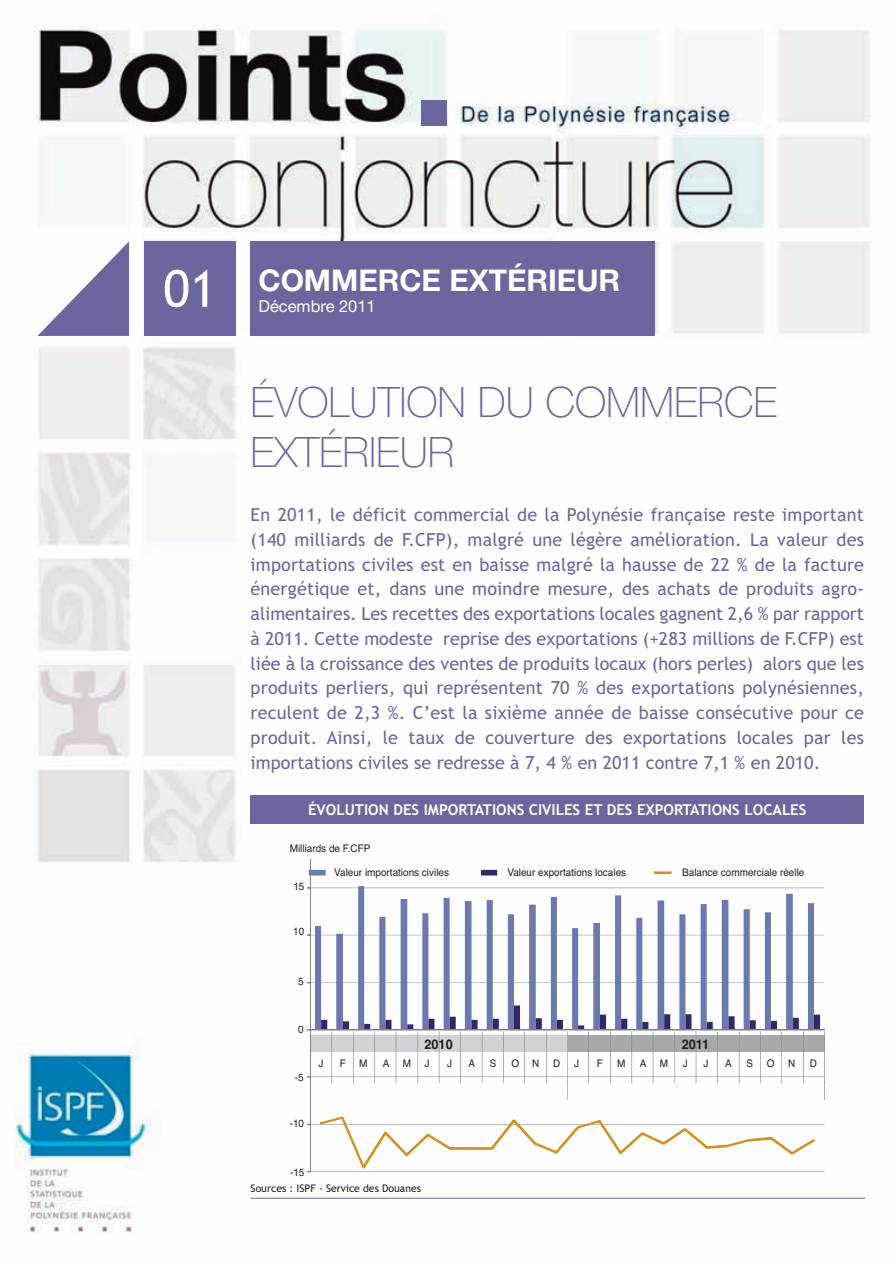
<style>
.page{position:relative;width:893px;height:1263px;background:#fff}
.page>*{position:absolute;margin:0;border:0;box-sizing:border-box;transform-origin:0 0}
.t1{font:100 42px/50.4px "Helvetica Neue";color:#6b669e}
.t2{font:700 30px "Helvetica Neue";color:#fff}
.t3{font:18px/24.8px "Trebuchet MS";color:#6b669e;text-align:justify}
.t4{font:16.5px "Helvetica Neue";color:#fff}
.t5{font:700 15px "Trebuchet MS";color:#fff}
.t6{font:700 13.35px "Helvetica";color:#231f20;scale:.95 1}
.t7{font:10.5px "Helvetica";color:#231f20;scale:.95 1}
.t8{font:10.5px "Trebuchet MS";color:#231f20}
.s1{font-family:"Trebuchet MS";font-weight:400;font-size:51px}
</style>
<div class="page">
<img style="left:15px;top:25px;width:856px;height:1208px">
<div style="left:144px;top:241px;width:92px;height:95px;background:#6b669e"></div>
<div style="left:422px;top:100px;width:25px;height:25px;background:#6b669e"></div>
<div style="left:251px;top:241px;width:404px;height:95px;background:#6b669e"></div>
<svg style="left:37px;top:241px;width:92px;height:95px"></svg>
<div style="left:251px;top:796px;width:613px;height:28px;background:#6b669e"></div>
<hr style="left:251px;top:1198px;width:614px;height:1px;background:#6b669e">
<hr style="left:310px;top:888px;width:514px;height:1px;background:#818388">
<hr style="left:310px;top:935px;width:514px;height:1px;background:#818388">
<hr style="left:310px;top:982px;width:514px;height:1px;background:#818388">
<hr style="left:310px;top:1124px;width:514px;height:1px;background:#818388">
<hr style="left:310px;top:1171px;width:514px;height:1px;background:#818388">
<svg style="left:315px;top:886px;width:499px;height:119px"></svg>
<hr style="left:310px;top:859px;width:1px;height:312px;background:#818388">
<svg style="left:307px;top:1005px;width:518px;height:95px"></svg>
<svg style="left:320px;top:1116px;width:496px;height:53px"></svg>
<div style="left:309px;top:870px;width:16px;height:5px;background:#6e77ae"></div>
<div style="left:482px;top:870px;width:15px;height:5px;background:#302965"></div>
<svg style="left:654px;top:871px;width:19px;height:3px"></svg>
<h2 class="t2" style="left:163px;top:270px;width:459px"><span class="s1">01</span> COMMERCE EXTÉRIEUR</h2>
<p class="t4" style="left:258px;top:300px;width:119px">Décembre 2011</p>
<h1 class="t1" style="left:251px;top:381px;width:528px">ÉVOLUTION DU COMMERCE<br>EXTÉRIEUR</h1>
<p class="t3" style="left:251px;top:502px;width:615px">En 2011, le déficit commercial de la Polynésie française reste important (140 milliards de F.CFP), malgré une légère amélioration. La valeur des importations civiles est en baisse malgré la hausse de 22 % de la facture énergétique et, dans une moindre mesure, des achats de produits agro&shy;alimentaires. Les recettes des exportations locales gagnent 2,6 % par rapport à 2011. Cette modeste reprise des exportations (+283 millions de F.CFP) est liée à la croissance des ventes de produits locaux (hors perles) alors que les produits perliers, qui représentent 70 % des exportations polynésiennes, reculent de 2,3 %. C’est la sixième année de baisse consécutive pour ce produit. Ainsi, le taux de couverture des exportations locales par les importations civiles se redresse à 7, 4 % en 2011 contre 7,1 % en 2010.</p>
<p class="t5" style="left:308px;top:801px;width:500px">ÉVOLUTION DES IMPORTATIONS CIVILES ET DES EXPORTATIONS LOCALES</p>
<p class="t7" style="left:290px;top:840px;width:86px">Milliards de F.CFP</p>
<p class="t7" style="left:293px;top:878px;width:13px">15</p>
<p class="t7" style="left:293px;top:923px;width:13px">10</p>
<p class="t7" style="left:334px;top:864px;width:122px">Valeur importations civiles</p>
<p class="t7" style="left:507px;top:864px;width:126px">Valeur exportations locales</p>
<p class="t7" style="left:682px;top:864px;width:130px">Balance commerciale réelle</p>
<p class="t7" style="left:298px;top:973px;width:7px">5</p>
<p class="t7" style="left:298px;top:1021px;width:7px">0</p>
<p class="t7" style="left:295px;top:1069px;width:11px">-5</p>
<p class="t7" style="left:290px;top:1115px;width:17px">-10</p>
<p class="t6" style="left:424px;top:1033px;width:31px">2010</p>
<p class="t6" style="left:682px;top:1033px;width:31px">2011</p>
<p class="t7" style="left:318px;top:1055px;width:7px">J</p>
<p class="t7" style="left:340px;top:1055px;width:8px">F</p>
<p class="t7" style="left:359px;top:1055px;width:10px">M</p>
<p class="t7" style="left:383px;top:1055px;width:8px">A</p>
<p class="t7" style="left:403px;top:1055px;width:10px">M</p>
<p class="t7" style="left:424px;top:1055px;width:7px">J</p>
<p class="t7" style="left:447px;top:1055px;width:7px">J</p>
<p class="t7" style="left:468px;top:1055px;width:8px">A</p>
<p class="t7" style="left:490px;top:1055px;width:8px">S</p>
<p class="t7" style="left:511px;top:1055px;width:31px">O N</p>
<p class="t7" style="left:553px;top:1055px;width:9px">D</p>
<p class="t7" style="left:810px;top:1055px;width:9px">D</p>
<p class="t7" style="left:574px;top:1055px;width:7px">J</p>
<p class="t7" style="left:597px;top:1055px;width:8px">F</p>
<p class="t7" style="left:617px;top:1055px;width:10px">M</p>
<p class="t7" style="left:640px;top:1055px;width:8px">A</p>
<p class="t7" style="left:660px;top:1055px;width:10px">M</p>
<p class="t7" style="left:683px;top:1055px;width:7px">J</p>
<p class="t7" style="left:704px;top:1055px;width:7px">J</p>
<p class="t7" style="left:725px;top:1055px;width:8px">A</p>
<p class="t7" style="left:746px;top:1055px;width:8px">S</p>
<p class="t7" style="left:767px;top:1055px;width:10px">O</p>
<p class="t7" style="left:788px;top:1055px;width:9px">N</p>
<p class="t7" style="left:290px;top:1164px;width:17px">-15</p>
<p class="t8" style="left:251px;top:1182px;width:172px">Sources : ISPF - Service des Douanes</p>
</div>
